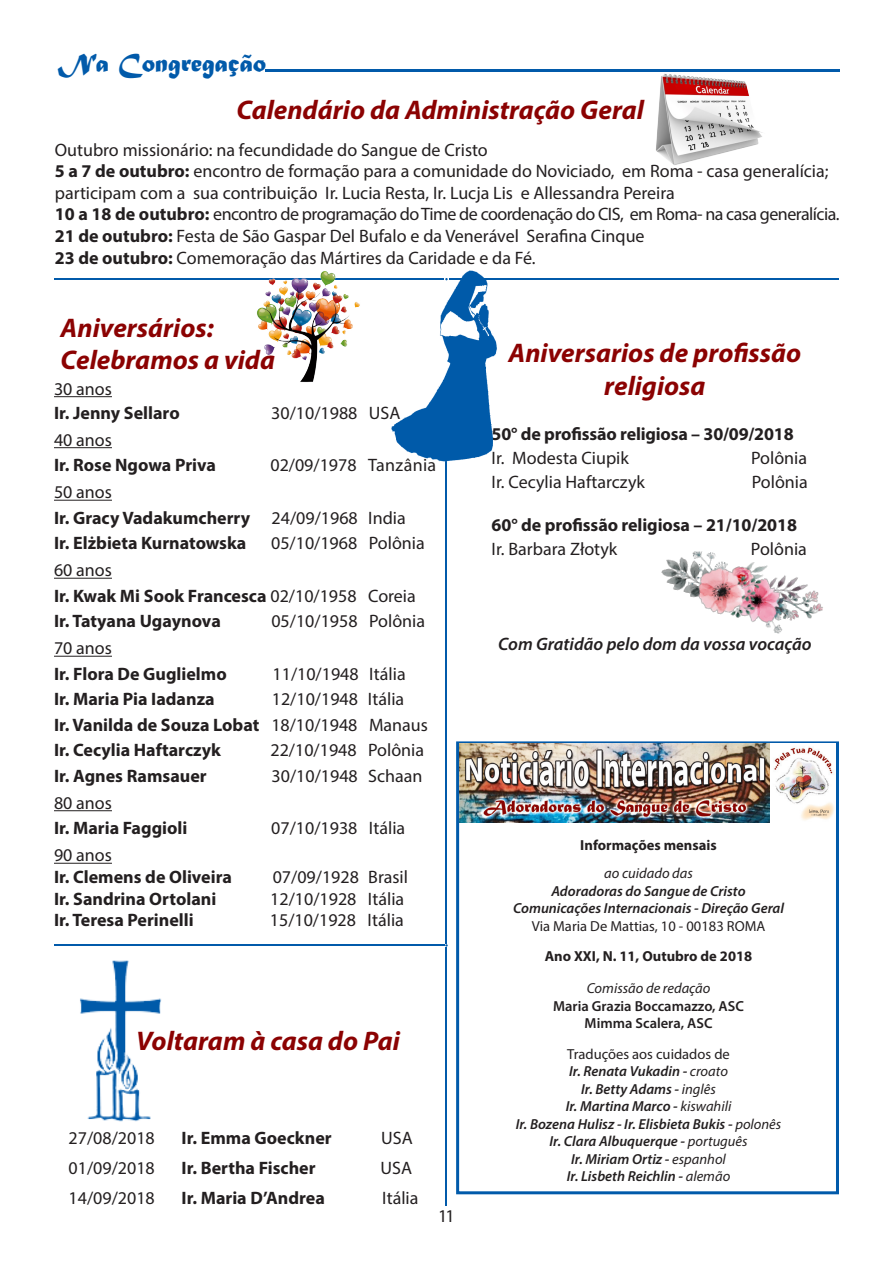
<style>
.page{position:relative;width:893px;height:1263px;background:#fff}
.page>*{position:absolute;margin:0;border:0;box-sizing:border-box;transform-origin:0 0}
.t1{font:italic 700 27px/32.4px "Myriad Pro";color:#8b0202;text-align:center}
.t2{font:27px "Matura MT Script Capitals";color:#015aaa}
.t3{font:18px/21.6px "Myriad Pro";color:#231f20}
.t4{font:700 18px "Myriad Pro";color:#231f20}
.t5{font:18px "Myriad Pro";letter-spacing:-.03em;color:#231f20}
.t6{font:italic 600 18px "Myriad Pro";color:#231f20}
.t7{font:italic 600 14.55px "Myriad Pro";color:#231f20}
.t8{font:14.55px "Myriad Pro";color:#231f20}
.t9{font:700 14.55px "Myriad Pro";color:#231f20}
.t10{font:600 14.55px "Myriad Pro";color:#231f20}
.t11{font:italic 14.55px "Myriad Pro";color:#231f20}
.s1{font-weight:700}
.s2{font-weight:400}
</style>
<div class="page">
<hr style="left:54px;top:278px;width:390px;height:2px;background:#015aaa">
<hr style="left:449px;top:278px;width:390px;height:2px;background:#015aaa">
<hr style="left:446px;top:376px;width:1px;height:568px;background:#015aaa">
<img style="left:661px;top:551px;width:162px;height:83px">
<hr style="left:446px;top:947px;width:1px;height:258px;background:#015aaa">
<hr style="left:54px;top:945px;width:391px;height:1px;background:#015aaa">
<hr style="left:54px;top:396px;width:58px;height:1px;background:#231f20">
<hr style="left:54px;top:447px;width:58px;height:1px;background:#231f20">
<hr style="left:54px;top:500px;width:58px;height:1px;background:#231f20">
<hr style="left:54px;top:578px;width:58px;height:1px;background:#231f20">
<hr style="left:54px;top:656px;width:58px;height:1px;background:#231f20">
<hr style="left:54px;top:810px;width:58px;height:1px;background:#231f20">
<hr style="left:54px;top:863px;width:58px;height:1px;background:#231f20">
<img style="left:257px;top:271px;width:103px;height:111px">
<img style="left:644px;top:69px;width:133px;height:96px">
<img style="left:80px;top:960px;width:82px;height:162px">
<img style="left:392px;top:270px;width:105px;height:202px">
<div style="left:456px;top:741px;width:383px;height:453px;border:3px solid #015aaa"></div>
<img style="left:459px;top:744px;width:377px;height:79px">
<svg style="left:265px;top:70px;width:575px;height:2px"></svg>
<p class="t2" style="left:58px;top:46px;width:210px">Na Congregação</p>
<p class="t1" style="left:236px;top:93px;width:409px">Calendário da Administração Geral</p>
<p class="t3" style="left:55px;top:139px;width:435px">Outubro missionário: na fecundidade do Sangue de Cristo</p>
<p class="t3" style="left:55px;top:160px;width:775px"><span class="s1">5 a 7 de outubro:</span> encontro de formação para a comunidade do Noviciado, em Roma - casa generalícia; participam com a sua contribuição Ir. Lucia Resta, Ir. Lucja Lis e Allessandra Pereira</p>
<p class="t5" style="left:55px;top:203px;width:786px"><span class="s1">10 a 18 de outubro:</span> encontro de programação do Time de coordenação do CIS, em Roma- na casa generalícia.</p>
<p class="t3" style="left:55px;top:225px;width:591px"><span class="s1">21 de outubro:</span> Festa de São Gaspar Del Bufalo e da Venerável Serafina Cinque</p>
<p class="t3" style="left:55px;top:247px;width:482px"><span class="s1">23 de outubro:</span> Comemoração das Mártires da Caridade e da Fé.</p>
<p class="t1" style="left:61px;top:311px;width:155px">Aniversários:</p>
<p class="t1" style="left:61px;top:343px;width:216px">Celebramos a vida</p>
<p class="t3" style="left:54px;top:378px;width:59px">30 anos</p>
<p class="t4" style="left:54px;top:401px;width:127px">Ir. Jenny Sellaro</p>
<p class="t3" style="left:271px;top:402px;width:131px">30/10/1988 USA</p>
<p class="t3" style="left:54px;top:429px;width:59px">40 anos</p>
<p class="t4" style="left:54px;top:454px;width:164px">Ir. Rose Ngowa Priva</p>
<p class="t3" style="left:270px;top:454px;width:167px">02/09/1978 Tanzânia</p>
<p class="t3" style="left:54px;top:481px;width:59px">50 anos</p>
<p class="t4" style="left:54px;top:506px;width:353px">Ir. Gracy Vadakumcherry <span class="s2">24/09/1968 India</span></p>
<p class="t4" style="left:54px;top:532px;width:194px">Ir. Elżbieta Kurnatowska</p>
<p class="t3" style="left:271px;top:532px;width:155px">05/10/1968 Polônia</p>
<p class="t3" style="left:54px;top:559px;width:59px">60 anos</p>
<p class="t4" style="left:54px;top:584px;width:363px">Ir. Kwak Mi Sook Francesca <span class="s2">02/10/1958 Coreia</span></p>
<p class="t4" style="left:54px;top:610px;width:168px">Ir. Tatyana Ugaynova</p>
<p class="t3" style="left:271px;top:610px;width:155px">05/10/1958 Polônia</p>
<p class="t3" style="left:54px;top:637px;width:59px">70 anos</p>
<p class="t4" style="left:54px;top:662px;width:174px">Ir. Flora De Guglielmo</p>
<p class="t3" style="left:273px;top:663px;width:135px">11/10/1948 Itália</p>
<p class="t4" style="left:54px;top:688px;width:162px">Ir. Maria Pia Iadanza</p>
<p class="t3" style="left:272px;top:688px;width:134px">12/10/1948 Itália</p>
<p class="t4" style="left:54px;top:713px;width:375px">Ir. Vanilda de Souza Lobat <span class="s2">18/10/1948 Manaus</span></p>
<p class="t4" style="left:54px;top:739px;width:168px">Ir. Cecylia Haftarczyk</p>
<p class="t3" style="left:270px;top:739px;width:155px">22/10/1948 Polônia</p>
<p class="t4" style="left:54px;top:764px;width:154px">Ir. Agnes Ramsauer</p>
<p class="t3" style="left:272px;top:765px;width:152px">30/10/1948 Schaan</p>
<p class="t3" style="left:54px;top:792px;width:59px">80 anos</p>
<p class="t4" style="left:54px;top:817px;width:135px">Ir. Maria Faggioli</p>
<p class="t3" style="left:271px;top:817px;width:136px">07/10/1938 Itália</p>
<p class="t3" style="left:54px;top:844px;width:59px">90 anos</p>
<p class="t4" style="left:54px;top:865px;width:179px">Ir. Clemens de Oliveira</p>
<p class="t3" style="left:273px;top:866px;width:137px">07/09/1928 Brasil</p>
<p class="t4" style="left:54px;top:887px;width:164px">Ir. Sandrina Ortolani</p>
<p class="t3" style="left:270px;top:887px;width:136px">12/10/1928 Itália</p>
<p class="t4" style="left:54px;top:908px;width:141px">Ir. Teresa Perinelli</p>
<p class="t3" style="left:270px;top:909px;width:136px">15/10/1928 Itália</p>
<p class="t1" style="left:136px;top:1024px;width:265px">Voltaram à casa do Pai</p>
<p class="t3" style="left:69px;top:1126px;width:88px">27/08/2018</p>
<p class="t4" style="left:182px;top:1126px;width:152px">Ir. Emma Goeckner</p>
<p class="t3" style="left:381px;top:1126px;width:33px">USA</p>
<p class="t3" style="left:69px;top:1156px;width:88px">01/09/2018</p>
<p class="t4" style="left:182px;top:1156px;width:136px">Ir. Bertha Fischer</p>
<p class="t3" style="left:380px;top:1156px;width:33px">USA</p>
<p class="t3" style="left:69px;top:1186px;width:88px">14/09/2018</p>
<p class="t4" style="left:182px;top:1186px;width:145px">Ir. Maria D’Andrea</p>
<p class="t3" style="left:382px;top:1186px;width:38px">Itália</p>
<p class="t3" style="left:438px;top:1205px;width:18px">11</p>
<p class="t1" style="left:508px;top:336px;width:294px">Aniversarios de profissão religiosa</p>
<p class="t4" style="left:492px;top:422px;width:304px">50° de profissão religiosa – 30/09/2018</p>
<p class="t3" style="left:492px;top:446px;width:139px">Ir. Modesta Ciupik</p>
<p class="t3" style="left:751px;top:446px;width:58px">Polônia</p>
<p class="t3" style="left:492px;top:470px;width:155px">Ir. Cecylia Haftarczyk</p>
<p class="t3" style="left:752px;top:470px;width:58px">Polônia</p>
<p class="t4" style="left:492px;top:513px;width:307px">60° de profissão religiosa – 21/10/2018</p>
<p class="t3" style="left:492px;top:538px;width:127px">Ir. Barbara Złotyk</p>
<p class="t3" style="left:751px;top:538px;width:58px">Polônia</p>
<p class="t6" style="left:498px;top:632px;width:315px">Com Gratidão pelo dom da vossa vocação</p>
<p class="t9" style="left:580px;top:836px;width:138px">Informações mensais</p>
<p class="t11" style="left:604px;top:864px;width:90px">ao cuidado das</p>
<p class="t7" style="left:551px;top:881px;width:196px">Adoradoras do Sangue de Cristo</p>
<p class="t7" style="left:513px;top:899px;width:272px">Comunicações Internacionais - Direção Geral</p>
<p class="t8" style="left:532px;top:917px;width:235px">Via Maria De Mattias, 10 - 00183 ROMA</p>
<p class="t9" style="left:545px;top:946px;width:209px">Ano XXI, N. 11, Outubro de 2018</p>
<p class="t11" style="left:587px;top:979px;width:125px">Comissão de redação</p>
<p class="t10" style="left:553px;top:996px;width:192px">Maria Grazia Boccamazzo, ASC</p>
<p class="t10" style="left:584px;top:1014px;width:130px">Mimma Scalera, ASC</p>
<p class="t8" style="left:567px;top:1045px;width:164px">Traduções aos cuidados de</p>
<p class="t7" style="left:569px;top:1062px;width:160px">Ir. Renata Vukadin - <span class="s2">croato</span></p>
<p class="t7" style="left:581px;top:1080px;width:136px">Ir. Betty Adams - <span class="s2">inglês</span></p>
<p class="t7" style="left:566px;top:1097px;width:167px">Ir. Martina Marco - <span class="s2">kiswahili</span></p>
<p class="t7" style="left:516px;top:1115px;width:267px">Ir. Bozena Hulisz - Ir. Elisbieta Bukis - <span class="s2">polonês</span></p>
<p class="t7" style="left:549px;top:1132px;width:200px">Ir. Clara Albuquerque - <span class="s2">português</span></p>
<p class="t7" style="left:571px;top:1149px;width:156px">Ir. Miriam Ortiz - <span class="s2">espanhol</span></p>
<p class="t7" style="left:567px;top:1167px;width:165px">Ir. Lisbeth Reichlin - <span class="s2">alemão</span></p>
</div>
